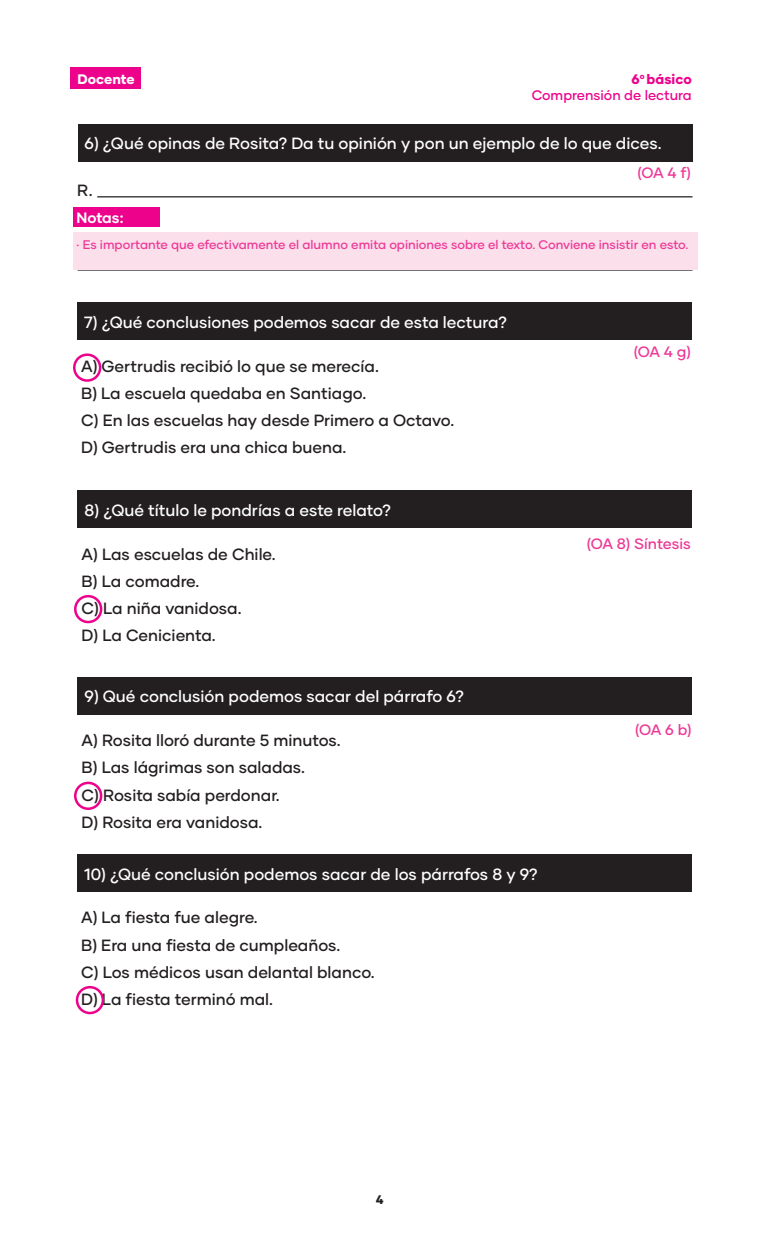
<style>
.page{position:relative;width:765px;height:1260px;background:#fff}
.page>*{position:absolute;margin:0;border:0;box-sizing:border-box;transform-origin:0 0}
.txt{font:500 16.25px "Gilmer";color:#231f20}
.txt-2{font:500 16.25px "Gilmer";color:#fff}
.bullet_check{font:500 15px "Gilmer";color:#ed3896}
.t1{font:700 15px "Gilmer";letter-spacing:-.01em;color:#fff}
.t2{font:500 13.75px/16.2px "Gilmer";color:#ed028c;text-align:right}
.t3{font:800 13.75px "Gilmer";color:#fff}
.bullet_check-2{font:500 12.5px "Gilmer";color:#ed3896}
.t4{font:800 12.5px "Gilmer";color:#231f20}
.s1{font-weight:800}
</style>
<div class="page">
<div style="left:70px;top:67px;width:71px;height:22px;background:#ed028c"></div>
<div style="left:78px;top:124px;width:615px;height:38px;background:#231f20"></div>
<hr style="left:97px;top:196px;width:596px;height:1px;background:#231f20">
<hr style="left:78px;top:269px;width:615px;height:2px;background:#231f20">
<div style="left:77px;top:302px;width:615px;height:38px;background:#231f20"></div>
<div style="left:78px;top:490px;width:614px;height:38px;background:#231f20"></div>
<div style="left:78px;top:677px;width:614px;height:38px;background:#231f20"></div>
<div style="left:77px;top:854px;width:615px;height:38px;background:#231f20"></div>
<div style="left:73px;top:232px;width:624px;height:37px;background:#fbdfeb"></div>
<div style="left:73px;top:208px;width:86px;height:19px;background:#ed028c"></div>
<div style="left:73px;top:353px;width:28px;height:29px;border:2px solid #ed028c;border-radius:50%"></div>
<div style="left:74px;top:595px;width:28px;height:28px;border:2px solid #ed028c;border-radius:50%"></div>
<div style="left:74px;top:782px;width:28px;height:28px;border:2px solid #ed028c;border-radius:50%"></div>
<div style="left:76px;top:986px;width:28px;height:28px;border:2px solid #ed028c;border-radius:50%"></div>
<p class="t3" style="left:78px;top:70px;width:59px">Docente</p>
<p class="t2" style="left:532px;top:71px;width:162px"><span class="s1">6</span><sup>o</sup> <span class="s1">básico<br></span>Comprensión de lectura</p>
<p class="txt-2" style="left:85px;top:133px;width:578px">6) ¿Qué opinas de Rosita? Da tu opinión y pon un ejemplo de lo que dices.</p>
<p class="txt" style="left:77px;top:181px;width:17px">R.</p>
<p class="t1" style="left:77px;top:208px;width:48px">Notas:</p>
<p class="bullet_check" style="left:637px;top:163px;width:55px">(OA 4 f)</p>
<p class="bullet_check-2" style="left:77px;top:236px;width:613px">· Es importante que efectivamente el alumno emita opiniones sobre el texto. Conviene insistir en esto.</p>
<p class="txt-2" style="left:84px;top:312px;width:425px">7) ¿Qué conclusiones podemos sacar de esta lectura?</p>
<p class="txt" style="left:81px;top:356px;width:299px">A) Gertrudis recibió lo que se merecía.</p>
<p class="txt" style="left:81px;top:383px;width:287px">B) La escuela quedaba en Santiago.</p>
<p class="txt" style="left:81px;top:410px;width:375px">C) En las escuelas hay desde Primero a Octavo.</p>
<p class="txt" style="left:81px;top:438px;width:267px">D) Gertrudis era una chica buena.</p>
<p class="txt-2" style="left:85px;top:500px;width:308px">8) ¿Qué título le pondrías a este relato?</p>
<p class="txt" style="left:82px;top:544px;width:196px">A) Las escuelas de Chile.</p>
<p class="txt" style="left:82px;top:571px;width:119px">B) La comadre.</p>
<p class="txt" style="left:82px;top:598px;width:161px">C) La niña vanidosa.</p>
<p class="txt" style="left:82px;top:626px;width:136px">D) La Cenicienta.</p>
<p class="txt-2" style="left:85px;top:686px;width:381px">9) Qué conclusión podemos sacar del párrafo 6?</p>
<p class="txt" style="left:82px;top:730px;width:261px">A) Rosita lloró durante 5 minutos.</p>
<p class="txt" style="left:82px;top:757px;width:225px">B) Las lágrimas son saladas.</p>
<p class="txt" style="left:82px;top:785px;width:200px">C) Rosita sabía perdonar.</p>
<p class="txt" style="left:82px;top:812px;width:182px">D) Rosita era vanidosa.</p>
<p class="txt-2" style="left:84px;top:864px;width:455px">10) ¿Qué conclusión podemos sacar de los párrafos 8 y 9?</p>
<p class="txt" style="left:81px;top:908px;width:178px">A) La fiesta fue alegre.</p>
<p class="txt" style="left:81px;top:935px;width:261px">B) Era una fiesta de cumpleaños.</p>
<p class="txt" style="left:81px;top:962px;width:295px">C) Los médicos usan delantal blanco.</p>
<p class="txt" style="left:81px;top:990px;width:194px">D) La fiesta terminó mal.</p>
<p class="bullet_check" style="left:634px;top:343px;width:59px">(OA 4 g)</p>
<p class="bullet_check" style="left:587px;top:534px;width:106px">(OA 8) Síntesis</p>
<p class="bullet_check" style="left:635px;top:721px;width:58px">(OA 6 b)</p>
<p class="t4" style="left:376px;top:1192px;width:9px">4</p>
</div>
